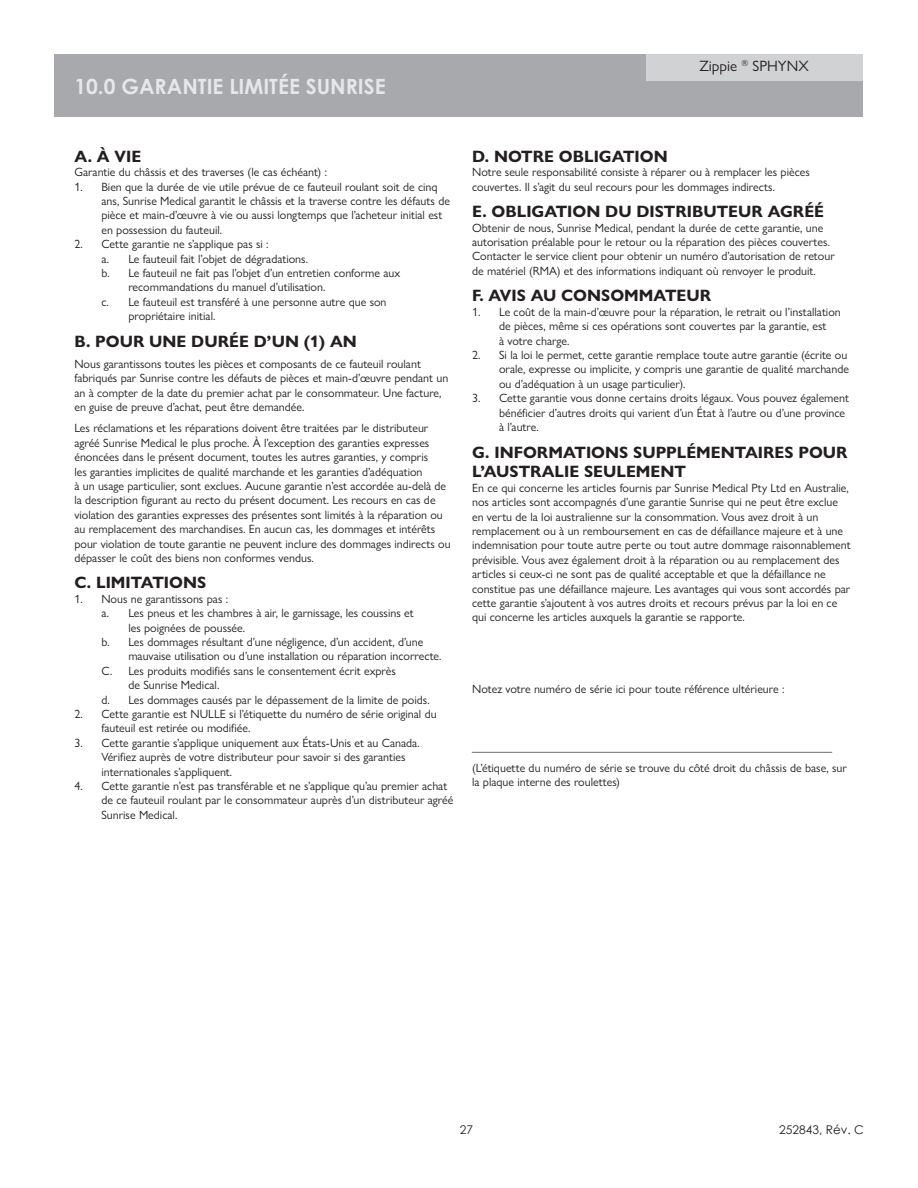
<style>
.page{position:relative;width:918px;height:1188px;background:#fff}
.page>*{position:absolute;margin:0;border:0;box-sizing:border-box;transform-origin:0 0}
.t1{font:700 21px "Century Gothic";color:#e6e7e9}
.t2{font:700 16.5px/19.8px "Gill Sans Nova";color:#231f20}
.t3{font:15px "Gill Sans Nova";color:#231f20}
.t4{font:12px/14.4px "Gill Sans Nova";color:#231f20}
.t5{font:12px "Century Gothic";color:#231f20}
</style>
<div class="page">
<div style="left:54px;top:54px;width:808px;height:63px;background:#a8a9ad"></div>
<div style="left:646px;top:54px;width:216px;height:26px;background:#d1d2d4"></div>
<p class="t1" style="left:74px;top:70px;width:313px">10.0 GARANTIE LIMITÉE SUNRISE</p>
<p class="t3" style="left:700px;top:57px;width:111px">Zippie <sup>®</sup> SPHYNX</p>
<p class="t2" style="left:74px;top:146px;width:68px">A. À VIE</p>
<p class="t4" style="left:74px;top:165px;width:254px">Garantie du châssis et des traverses (le cas échéant) :</p>
<p class="t4" style="left:101px;top:179px;width:350px;text-indent:-27px">1. Bien que la durée de vie utile prévue de ce fauteuil roulant soit de cinq ans, Sunrise Medical garantit le châssis et la traverse contre les défauts de pièce et main-d’œuvre à vie ou aussi longtemps que l’acheteur initial est en possession du fauteuil.</p>
<p class="t4" style="left:74px;top:237px;width:196px">2. Cette garantie ne s’applique pas si :</p>
<p class="t4" style="left:101px;top:251px;width:208px">a. Le fauteuil fait l’objet de dégradations.</p>
<p class="t4" style="left:101px;top:266px;width:300px">b. Le fauteuil ne fait pas l’objet d’un entretien conforme aux</p>
<p class="t4" style="left:128px;top:280px;width:199px">recommandations du manuel d’utilisation.</p>
<p class="t4" style="left:101px;top:294px;width:287px">c. Le fauteuil est transféré à une personne autre que son</p>
<p class="t4" style="left:128px;top:309px;width:89px">propriétaire initial.</p>
<p class="t2" style="left:74px;top:331px;width:284px">B. POUR UNE DURÉE D’UN (1) AN</p>
<p class="t4" style="left:74px;top:357px;width:375px">Nous garantissons toutes les pièces et composants de ce fauteuil roulant fabriqués par Sunrise contre les défauts de pièces et main-d’œuvre pendant un an à compter de la date du premier achat par le consommateur. Une facture, en guise de preuve d’achat, peut être demandée.</p>
<p class="t4" style="left:74px;top:421px;width:378px">Les réclamations et les réparations doivent être traitées par le distributeur agréé Sunrise Medical le plus proche. À l’exception des garanties expresses énoncées dans le présent document, toutes les autres garanties, y compris<br>les garanties implicites de qualité marchande et les garanties d’adéquation<br>à un usage particulier, sont exclues. Aucune garantie n’est accordée au-delà de la description figurant au recto du présent document. Les recours en cas de violation des garanties expresses des présentes sont limités à la réparation ou au remplacement des marchandises. En aucun cas, les dommages et intérêts pour violation de toute garantie ne peuvent inclure des dommages indirects ou dépasser le coût des biens non conformes vendus.</p>
<p class="t2" style="left:74px;top:573px;width:133px">C. LIMITATIONS</p>
<p class="t4" style="left:74px;top:591px;width:155px">1. Nous ne garantissons pas :</p>
<p class="t4" style="left:101px;top:606px;width:314px">a. Les pneus et les chambres à air, le garnissage, les coussins et</p>
<p class="t4" style="left:128px;top:620px;width:118px">les poignées de poussée.</p>
<p class="t4" style="left:101px;top:635px;width:324px">b. Les dommages résultant d’une négligence, d’un accident, d’une</p>
<p class="t4" style="left:128px;top:649px;width:315px">mauvaise utilisation ou d’une installation ou réparation incorrecte.</p>
<p class="t4" style="left:101px;top:663px;width:296px">C. Les produits modifiés sans le consentement écrit exprès</p>
<p class="t4" style="left:128px;top:678px;width:92px">de Sunrise Medical.</p>
<p class="t4" style="left:101px;top:692px;width:330px">d. Les dommages causés par le dépassement de la limite de poids.</p>
<p class="t4" style="left:101px;top:707px;width:337px;text-indent:-27px">2. Cette garantie est NULLE si l’étiquette du numéro de série original du fauteuil est retirée ou modifiée.</p>
<p class="t4" style="left:101px;top:735px;width:320px;text-indent:-27px">3. Cette garantie s’applique uniquement aux États-Unis et au Canada.<br>Vérifiez auprès de votre distributeur pour savoir si des garanties internationales s’appliquent.</p>
<p class="t4" style="left:101px;top:779px;width:353px;text-indent:-27px">4. Cette garantie n’est pas transférable et ne s’applique qu’au premier achat de ce fauteuil roulant par le consommateur auprès d’un distributeur agréé<br>Sunrise Medical.</p>
<p class="t2" style="left:472px;top:146px;width:197px">D. NOTRE OBLIGATION</p>
<p class="t4" style="left:472px;top:165px;width:339px">Notre seule responsabilité consiste à réparer ou à remplacer les pièces couvertes. Il s’agit du seul recours pour les dommages indirects.</p>
<p class="t2" style="left:472px;top:202px;width:354px">E. OBLIGATION DU DISTRIBUTEUR AGRÉÉ</p>
<p class="t4" style="left:472px;top:220px;width:364px">Obtenir de nous, Sunrise Medical, pendant la durée de cette garantie, une autorisation préalable pour le retour ou la réparation des pièces couvertes.<br>Contacter le service client pour obtenir un numéro d’autorisation de retour de matériel (RMA) et des informations indiquant où renvoyer le produit.</p>
<p class="t2" style="left:472px;top:286px;width:241px">F. AVIS AU CONSOMMATEUR</p>
<p class="t4" style="left:499px;top:304px;width:343px;text-indent:-27px">1. Le coût de la main-d’œuvre pour la réparation, le retrait ou l’installation de pièces, même si ces opérations sont couvertes par la garantie, est<br>à votre charge.</p>
<p class="t4" style="left:499px;top:348px;width:351px;text-indent:-27px">2. Si la loi le permet, cette garantie remplace toute autre garantie (écrite ou orale, expresse ou implicite, y compris une garantie de qualité marchande ou d’adéquation à un usage particulier).</p>
<p class="t4" style="left:499px;top:391px;width:351px;text-indent:-27px">3. Cette garantie vous donne certains droits légaux. Vous pouvez également bénéficier d’autres droits qui varient d’un État à l’autre ou d’une province à l’autre.</p>
<p class="t2" style="left:472px;top:442px;width:377px">G. INFORMATIONS SUPPLÉMENTAIRES POUR<br>L’AUSTRALIE SEULEMENT</p>
<p class="t4" style="left:472px;top:480px;width:380px">En ce qui concerne les articles fournis par Sunrise Medical Pty Ltd en Australie, nos articles sont accompagnés d’une garantie Sunrise qui ne peut être exclue en vertu de la loi australienne sur la consommation. Vous avez droit à un remplacement ou à un remboursement en cas de défaillance majeure et à une indemnisation pour toute autre perte ou tout autre dommage raisonnablement prévisible. Vous avez également droit à la réparation ou au remplacement des articles si ceux-ci ne sont pas de qualité acceptable et que la défaillance ne constitue pas une défaillance majeure. Les avantages qui vous sont accordés par cette garantie s’ajoutent à vos autres droits et recours prévus par la loi en ce qui concerne les articles auxquels la garantie se rapporte.</p>
<p class="t4" style="left:472px;top:682px;width:314px">Notez votre numéro de série ici pour toute référence ultérieure :</p>
<p class="t4" style="left:472px;top:740px;width:361px">____________________________________________________________</p>
<p class="t4" style="left:472px;top:761px;width:376px">(L’étiquette du numéro de série se trouve du côté droit du châssis de base, sur la plaque interne des roulettes)</p>
<p class="t5" style="left:460px;top:1121px;width:15px">27</p>
<p class="t5" style="left:779px;top:1121px;width:86px">252843, Rév. C</p>
</div>
